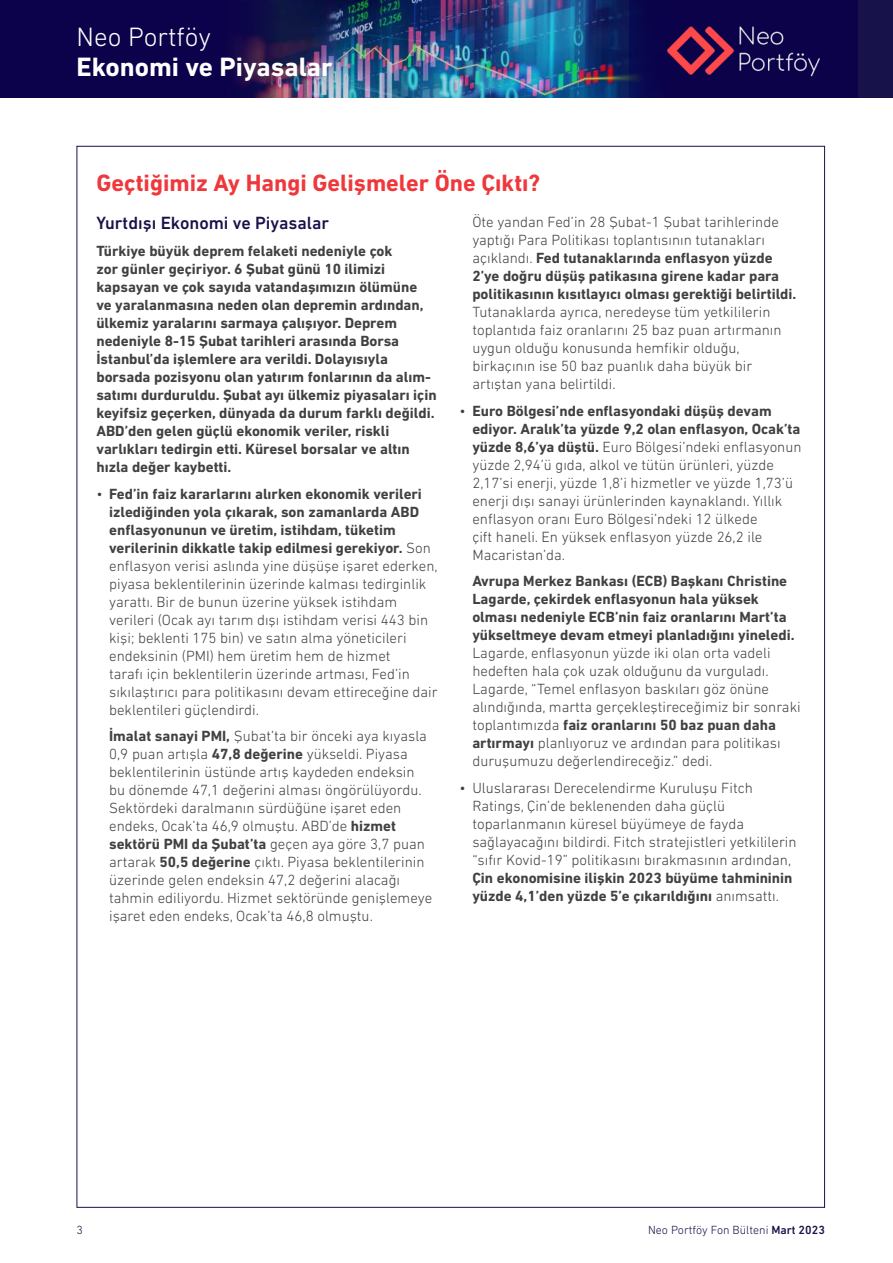
<style>
.page{position:relative;width:893px;height:1263px;background:#fff}
.page>*{position:absolute;margin:0;border:0;box-sizing:border-box;transform-origin:0 0}
.t1{font:700 27px "DIN Next LT Pro";color:#fff}
.t2{font:300 27px "DIN Next LT Pro";color:#fff}
.t3{font:700 24px "DIN Next LT Pro";color:#ef383b}
.t4{font:500 18px "DIN Next LT Pro";color:#171249}
.t5{font:300 15px/18px "DIN Next LT Pro";color:#414042}
.t6{font:700 15px/18px "DIN Next LT Pro";color:#414042}
.t7{font:300 12px "DIN Next LT Pro";color:#171249}
.s1{font-weight:700}
.s2{font-weight:300}
.s3{font-weight:500}
</style>
<div class="page">
<div style="left:0;top:0;width:893px;height:98px;background:#0b024b"></div>
<div style="left:565px;top:0;width:328px;height:98px;background:#171249"></div>
<img style="left:675px;top:0;width:183px;height:98px">
<img style="left:235px;top:0;width:440px;height:98px">
<h1 class="t2" style="left:77px;top:21px;width:136px">Neo Portföy</h1>
<h1 class="t1" style="left:77px;top:51px;width:258px">Ekonomi ve Piyasalar</h1>
<h2 class="t3" style="left:96px;top:169px;width:445px">Geçtiğimiz Ay Hangi Gelişmeler Öne Çıktı?</h2>
<p class="t4" style="left:96px;top:213px;width:234px">Yurtdışı Ekonomi ve Piyasalar</p>
<p class="t6" style="left:96px;top:242px;width:342px">Türkiye büyük deprem felaketi nedeniyle çok<br>zor günler geçiriyor. 6 Şubat günü 10 ilimizi kapsayan ve çok sayıda vatandaşımızın ölümüne<br>ve yaralanmasına neden olan depremin ardından, ülkemiz yaralarını sarmaya çalışıyor. Deprem nedeniyle 8-15 Şubat tarihleri arasında Borsa İstanbul’da işlemlere ara verildi. Dolayısıyla borsada pozisyonu olan yatırım fonlarının da alım&shy;satımı durduruldu. Şubat ayı ülkemiz piyasaları için keyifsiz geçerken, dünyada da durum farklı değildi.<br>ABD’den gelen güçlü ekonomik veriler, riskli varlıkları tedirgin etti. Küresel borsalar ve altın hızla değer kaybetti.</p>
<p class="t5" style="left:109px;top:484px;width:330px;text-indent:-13px">• <span class="s1">Fed’in faiz kararlarını alırken ekonomik verileri izlediğinden yola çıkarak, son zamanlarda ABD enflasyonunun ve üretim, istihdam, tüketim verilerinin dikkatle takip edilmesi gerekiyor.</span> Son enflasyon verisi aslında yine düşüşe işaret ederken, piyasa beklentilerinin üzerinde kalması tedirginlik yarattı. Bir de bunun üzerine yüksek istihdam verileri (Ocak ayı tarım dışı istihdam verisi 443 bin kişi; beklenti 175 bin) ve satın alma yöneticileri endeksinin (PMI) hem üretim hem de hizmet<br>tarafı için beklentilerin üzerinde artması, Fed’in sıkılaştırıcı para politikasını devam ettireceğine dair beklentileri güçlendirdi.</p>
<p class="t5" style="left:109px;top:727px;width:325px"><span class="s1">İmalat sanayi PMI,</span> Şubat’ta bir önceki aya kıyasla 0,9 puan artışla <span class="s1">47,8 değerine</span> yükseldi. Piyasa beklentilerinin üstünde artış kaydeden endeksin bu dönemde 47,1 değerini alması öngörülüyordu.<br>Sektördeki daralmanın sürdüğüne işaret eden endeks, Ocak’ta 46,9 olmuştu. ABD’de <span class="s1">hizmet sektörü PMI da Şubat’ta</span> geçen aya göre 3,7 puan artarak <span class="s1">50,5 değerine</span> çıktı. Piyasa beklentilerinin üzerinde gelen endeksin 47,2 değerini alacağı tahmin ediliyordu. Hizmet sektöründe genişlemeye işaret eden endeks, Ocak’ta 46,8 olmuştu.</p>
<p class="t6" style="left:472px;top:213px;width:326px"><span class="s2">Öte yandan Fed’in 28 Şubat-1 Şubat tarihlerinde yaptığı Para Politikası toplantısının tutanakları açıklandı.</span> Fed tutanaklarında enflasyon yüzde 2’ye doğru düşüş patikasına girene kadar para politikasının kısıtlayıcı olması gerektiği belirtildi.</p>
<p class="t5" style="left:472px;top:303px;width:311px">Tutanaklarda ayrıca, neredeyse tüm yetkililerin toplantıda faiz oranlarını 25 baz puan artırmanın uygun olduğu konusunda hemfikir olduğu, birkaçının ise 50 baz puanlık daha büyük bir artıştan yana belirtildi.</p>
<p class="t5" style="left:472px;top:401px;width:331px;text-indent:-13px">• <span class="s1">Euro Bölgesi’nde enflasyondaki düşüş devam ediyor. Aralık’ta yüzde 9,2 olan enflasyon, Ocak’ta yüzde 8,6’ya düştü.</span> Euro Bölgesi’ndeki enflasyonun yüzde 2,94’ü gıda, alkol ve tütün ürünleri, yüzde 2,17’si enerji, yüzde 1,8’i hizmetler ve yüzde 1,73’ü enerji dışı sanayi ürünlerinden kaynaklandı. Yıllık enflasyon oranı Euro Bölgesi’ndeki 12 ülkede<br>çift haneli. En yüksek enflasyon yüzde 26,2 ile Macaristan’da.</p>
<p class="t6" style="left:472px;top:572px;width:324px">Avrupa Merkez Bankası (ECB) Başkanı Christine Lagarde, çekirdek enflasyonun hala yüksek olması nedeniyle ECB’nin faiz oranlarını Mart’ta yükseltmeye devam etmeyi planladığını yineledi.</p>
<p class="t5" style="left:472px;top:644px;width:330px">Lagarde, enflasyonun yüzde iki olan orta vadeli hedeften hala çok uzak olduğunu da vurguladı.<br>Lagarde, “Temel enflasyon baskıları göz önüne alındığında, martta gerçekleştireceğimiz bir sonraki toplantımızda <span class="s1">faiz oranlarını 50 baz puan daha artırmayı</span> planlıyoruz ve ardından para politikası duruşumuzu değerlendireceğiz.” dedi.</p>
<p class="t5" style="left:472px;top:778px;width:326px;text-indent:-13px">• Uluslararası Derecelendirme Kuruluşu Fitch Ratings, Çin’de beklenenden daha güçlü toparlanmanın küresel büyümeye de fayda sağlayacağını bildirdi. Fitch stratejistleri yetkililerin “sıfır Kovid-19” politikasını bırakmasının ardından,</p>
<p class="t6" style="left:472px;top:869px;width:322px">Çin ekonomisine ilişkin 2023 büyüme tahmininin yüzde 4,1’den yüzde 5’e çıkarıldığını <span class="s2">anımsattı.</span></p>
<p class="t7" style="left:77px;top:1223px;width:8px">3</p>
<p class="t7" style="left:648px;top:1223px;width:178px">Neo Portföy Fon Bülteni <span class="s3">Mart 2023</span></p>
</div>
